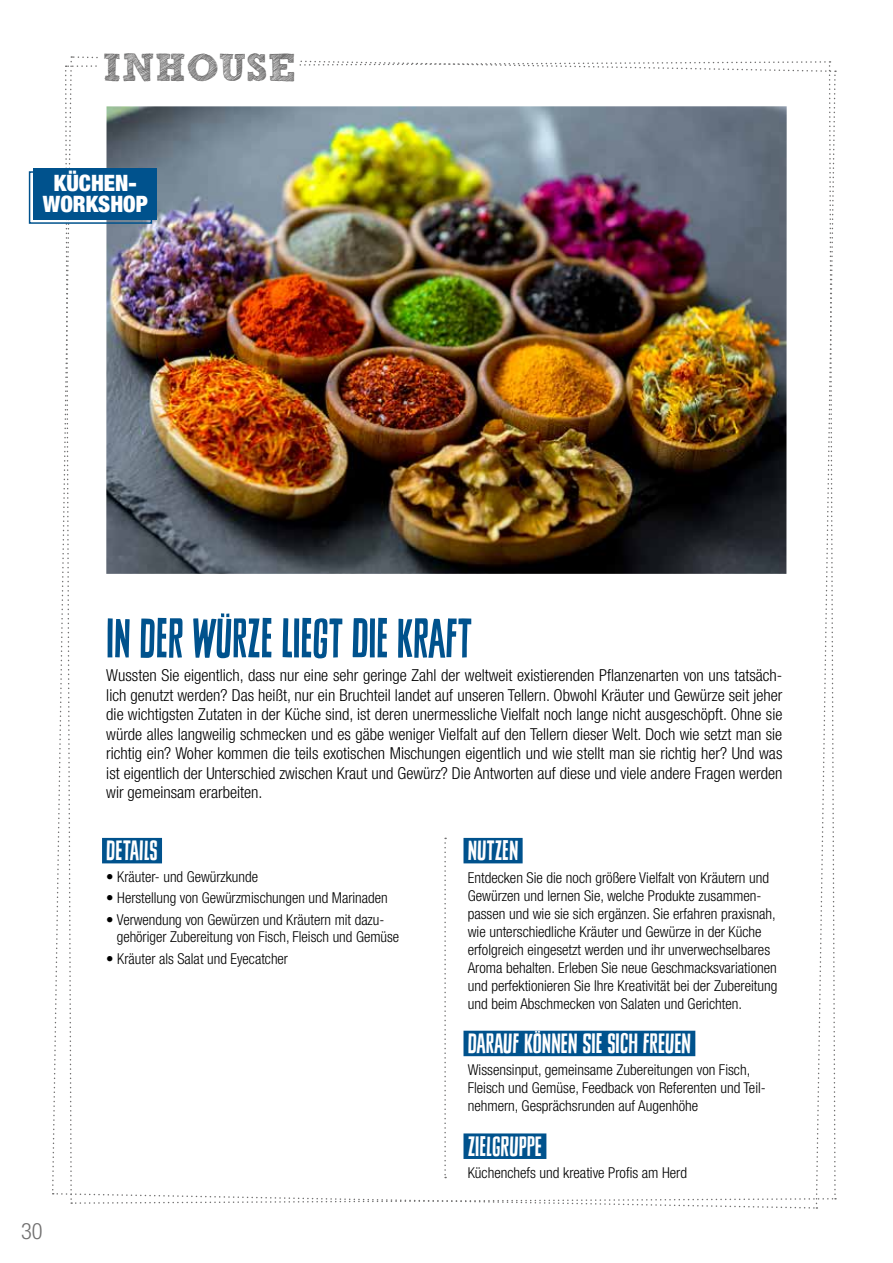
<style>
.page{position:relative;width:893px;height:1263px;background:#fff}
.page>*{position:absolute;margin:0;border:0;box-sizing:border-box;transform-origin:0 0}
.t1{font:51px "Sheldon";color:#00528d}
.t2{font:700 39px "freeversion Sketch Block";color:#706f6f}
.t3{font:25.65px "Sheldon";color:#fff;scale:1.11 1}
.t4{font:900 condensed 22.5px/21px "Helvetica Neue";color:#fff;text-align:center}
.t5{font:300 condensed 22.5px "Helvetica Neue LT Com";color:#706f6f}
.t6{font:300 condensed 16.5px/19.5px "Helvetica Neue LT Com";color:#000;text-align:justify}
.t7{font:300 condensed 15px/18px "Helvetica Neue LT Com";color:#000}
</style>
<div class="page">
<img style="left:51px;top:56px;width:785px;height:1153px">
<div style="left:102px;top:838px;width:60px;height:25px;background:#00528d"></div>
<div style="left:29px;top:171px;width:123px;height:53px;border:2px solid #00528d"></div>
<div style="left:34px;top:168px;width:123px;height:51px;background:#00528d"></div>
<h2 class="t2" style="left:103px;top:52px;width:195px">INHOUSE</h2>
<h3 class="t4" style="left:43px;top:172px;width:107px">KÜCHEN-<br>WORKSHOP</h3>
<h3 class="t5" style="left:21px;top:1218px;width:23px">30</h3>
<h1 class="t1" style="left:106px;top:608px;width:367px">IN DER WÜRZE LIEGT DIE KRAFT</h1>
<p class="t6" style="left:106px;top:665px;width:678px">Wussten Sie eigentlich, dass nur eine sehr geringe Zahl der weltweit existierenden Pflanzenarten von uns tatsäch&shy;lich genutzt werden? Das heißt, nur ein Bruchteil landet auf unseren Tellern. Obwohl Kräuter und Gewürze seit jeher die wichtigsten Zutaten in der Küche sind, ist deren unermessliche Vielfalt noch lange nicht ausgeschöpft. Ohne sie würde alles langweilig schmecken und es gäbe weniger Vielfalt auf den Tellern dieser Welt. Doch wie setzt man sie richtig ein? Woher kommen die teils exotischen Mischungen eigentlich und wie stellt man sie richtig her? Und was ist eigentlich der Unterschied zwischen Kraut und Gewürz? Die Antworten auf diese und viele andere Fragen werden wir gemeinsam erarbeiten.</p>
<h3 class="t3" style="left:468px;top:835px;width:47px">NUTZEN</h3>
<p class="t7" style="left:468px;top:868px;width:311px">Entdecken Sie die noch größere Vielfalt von Kräutern und Gewürzen und lernen Sie, welche Produkte zusammen&shy;passen und wie sie sich ergänzen. Sie erfahren praxisnah, wie unterschiedliche Kräuter und Gewürze in der Küche erfolgreich eingesetzt werden und ihr unverwechselbares Aroma behalten. Erleben Sie neue Geschmacksvariationen und perfektionieren Sie Ihre Kreativität bei der Zubereitung und beim Abschmecken von Salaten und Gerichten.</p>
<h3 class="t3" style="left:468px;top:1028px;width:203px">DARAUF KÖNNEN SIE SICH FREUEN</h3>
<p class="t7" style="left:468px;top:1061px;width:300px">Wissensinput, gemeinsame Zubereitungen von Fisch,<br>Fleisch und Gemüse, Feedback von Referenten und Teil&shy;nehmern, Gesprächsrunden auf Augenhöhe</p>
<h3 class="t3" style="left:468px;top:1131px;width:69px">ZIELGRUPPE</h3>
<p class="t7" style="left:468px;top:1164px;width:221px">Küchenchefs und kreative Profis am Herd</p>
<h3 class="t3" style="left:106px;top:835px;width:48px">DETAILS</h3>
<p class="t7" style="left:106px;top:867px;width:153px">• Kräuter- und Gewürzkunde</p>
<p class="t7" style="left:106px;top:889px;width:283px">• Herstellung von Gewürzmischungen und Marinaden</p>
<p class="t7" style="left:117px;top:911px;width:284px;line-height:17.2px;text-indent:-10px">• Verwendung von Gewürzen und Kräutern mit dazu&shy;gehöriger Zubereitung von Fisch, Fleisch und Gemüse</p>
<p class="t7" style="left:106px;top:949px;width:183px">• Kräuter als Salat und Eyecatcher</p>
</div>
